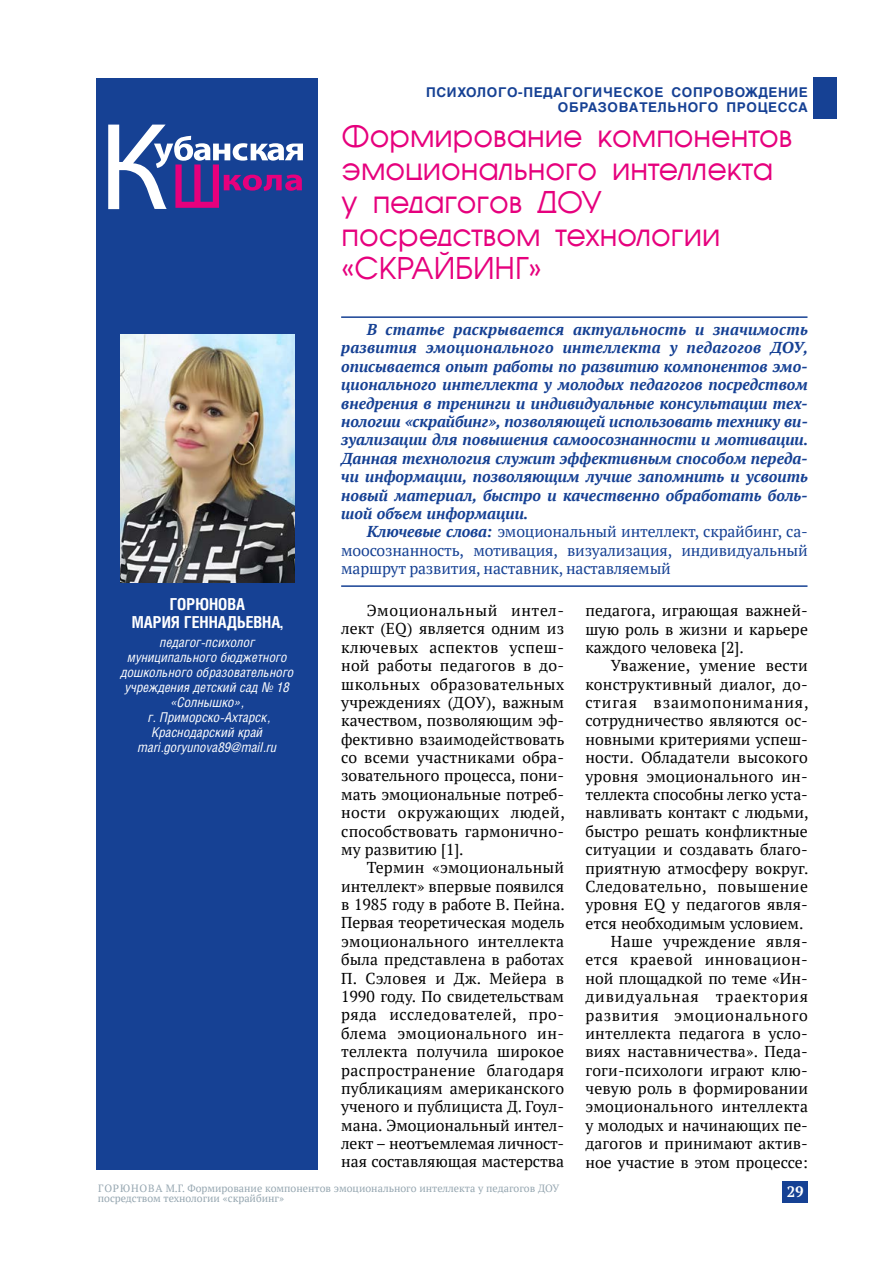
<style>
.page{position:relative;width:893px;height:1263px;background:#fff}
.page>*{position:absolute;margin:0;border:0;box-sizing:border-box;transform-origin:0 0}
.t1{font:30px/33px "AG Avant Garde Cyr";color:#e6007d}
.t2{font:700 16.5px/18px "Helios Cond";color:#fff;text-align:center}
.t3{font:15.75px/18.5px "PT Serif";letter-spacing:.01em;color:#000;text-align:justify}
.t4{font:italic 700 15.75px/18.5px "PT Serif";color:#164194;text-align:justify}
.t5{font:15.75px/18.5px "PT Serif";letter-spacing:-.01em;color:#164194;text-align:justify}
.t6{font:15.75px "PT Serif";letter-spacing:.03em;color:#000}
.t7{font:15.75px "PT Serif";letter-spacing:.05em;color:#000}
.t8{font:15.75px "PT Serif";letter-spacing:.055em;color:#000}
.t9{font:15.75px "PT Serif";letter-spacing:.045em;color:#000}
.t10{font:700 15px "PT Serif";color:#fff}
.t11{font:italic 13.5px/15px "Helios Cond";color:#fff;text-align:center}
.t12{font:700 13.5px/15px "AG Helvetica";letter-spacing:.05em;color:#164194;text-align:right}
.t13{font:10.5px/10.5px "PT Serif";color:#95a6b0}
.s1{font-weight:700;font-style:italic}
</style>
<div class="page">
<div style="left:782px;top:1182px;width:26px;height:21px;background:#164194"></div>
<div style="left:813px;top:78px;width:24px;height:41px;background:#164194"></div>
<hr style="left:341px;top:316px;width:466px;height:2px;background:#164194">
<hr style="left:341px;top:585px;width:466px;height:2px;background:#164194">
<div style="left:96px;top:79px;width:221px;height:1091px;background:#164194"></div>
<svg style="left:108px;top:125px;width:195px;height:84px"></svg>
<img style="left:120px;top:335px;width:175px;height:247px">
<p class="t12" style="left:426px;top:84px;width:383px">ПСИХОЛОГО-ПЕДАГОГИЧЕСКОЕ СОПРОВОЖДЕНИЕ<br>ОБРАЗОВАТЕЛЬНОГО ПРОЦЕССА</p>
<h1 class="t1" style="left:342px;top:119px;width:452px">Формирование компонентов эмоционального интеллекта у педагогов ДОУ посредством технологии «СКРАЙБИНГ»</h1>
<p class="t2" style="left:132px;top:594px;width:153px">ГОРЮНОВА<br>МАРИЯ ГЕННАДЬЕВНА,</p>
<p class="t11" style="left:121px;top:634px;width:175px">педагог-психолог муниципального бюджетного дошкольного образовательного учреждения детский сад № 18 «Солнышко»,<br>г. Приморско-Ахтарск,<br>Краснодарский край mari.goryunova89@mail.ru</p>
<p class="t4" style="left:341px;top:320px;width:469px;text-indent:26px">В статье раскрывается актуальность и значимость развития эмоционального интеллекта у педагогов ДОУ, описывается опыт работы по развитию компонентов эмо&shy;ционального интеллекта у молодых педагогов посредством внедрения в тренинги и индивидуальные консультации тех&shy;нологии «скрайбинг», позволяющей использовать технику ви&shy;зуализации для повышения самоосознанности и мотивации.<br>Данная технология служит эффективным способом переда&shy;чи информации, позволяющим лучше запомнить и усвоить новый материал, быстро и качественно обработать боль&shy;шой объем информации.</p>
<p class="t5" style="left:341px;top:522px;width:468px;text-indent:26px"><span class="s1">Ключевые слова:</span> эмоциональный интеллект, скрайбинг, са&shy;моосознанность, мотивация, визуализация, индивидуальный маршрут развития, наставник, наставляемый</p>
<p class="t3" style="left:341px;top:601px;width:225px;text-indent:26px">Эмоциональный интел&shy;лект (EQ) является одним из ключевых аспектов успеш&shy;ной работы педагогов в до&shy;школьных образовательных учреждениях (ДОУ), важным качеством, позволяющим эф&shy;фективно взаимодействовать со всеми участниками обра&shy;зовательного процесса, пони&shy;мать эмоциональные потреб&shy;ности окружающих людей, способствовать гармонично&shy;му развитию [1].</p>
<p class="t3" style="left:341px;top:858px;width:225px;text-indent:26px">Термин «эмоциональный интеллект» впервые появился в 1985 году в работе В. Пейна.<br>Первая теоретическая модель эмоционального интеллекта была представлена в работах П. Сэловея и Дж. Мейера в 1990 году. По свидетельствам ряда исследователей, про&shy;блема эмоционального ин&shy;теллекта получила широкое распространение благодаря публикациям американского ученого и публициста Д. Гоул&shy;мана. Эмоциональный интел&shy;лект – неотъемлемая личност&shy;ная составляющая мастерства</p>
<p class="t3" style="left:585px;top:601px;width:224px">педагога, играющая важней&shy;шую роль в жизни и карьере каждого человека [2].</p>
<p class="t3" style="left:611px;top:656px;width:198px">Уважение, умение вести</p>
<p class="t3" style="left:585px;top:675px;width:224px">конструктивный диалог, до-</p>
<p class="t7" style="left:585px;top:692px;width:225px">стигая взаимопонимания,</p>
<p class="t3" style="left:585px;top:711px;width:224px">сотрудничество являются ос-</p>
<p class="t3" style="left:585px;top:730px;width:224px">новными критериями успеш-</p>
<p class="t3" style="left:585px;top:748px;width:224px">ности. Обладатели высокого</p>
<p class="t3" style="left:585px;top:767px;width:224px">уровня эмоционального ин-</p>
<p class="t3" style="left:585px;top:785px;width:224px">теллекта способны легко уста-</p>
<p class="t3" style="left:585px;top:803px;width:225px">навливать контакт с людьми,</p>
<p class="t3" style="left:585px;top:822px;width:224px">быстро решать конфликтные</p>
<p class="t3" style="left:585px;top:840px;width:224px">ситуации и создавать благо-</p>
<p class="t3" style="left:585px;top:858px;width:225px">приятную атмосферу вокруг.</p>
<p class="t6" style="left:585px;top:876px;width:224px">Следовательно, повышение</p>
<p class="t3" style="left:585px;top:895px;width:224px">уровня EQ у педагогов явля-</p>
<p class="t3" style="left:585px;top:914px;width:220px">ется необходимым условием.</p>
<p class="t3" style="left:611px;top:932px;width:199px">Наше учреждение явля-</p>
<p class="t6" style="left:585px;top:950px;width:224px">ется краевой инновацион-</p>
<p class="t3" style="left:585px;top:969px;width:224px">ной площадкой по теме «Ин-</p>
<p class="t8" style="left:585px;top:986px;width:224px">дивидуальная траектория</p>
<p class="t9" style="left:585px;top:1005px;width:224px">развития эмоционального</p>
<p class="t3" style="left:585px;top:1024px;width:224px">интеллекта педагога в усло-</p>
<p class="t3" style="left:585px;top:1042px;width:224px">виях наставничества». Педа-</p>
<p class="t3" style="left:585px;top:1061px;width:224px">гоги-психологи играют клю-</p>
<p class="t3" style="left:585px;top:1079px;width:224px">чевую роль в формировании</p>
<p class="t3" style="left:585px;top:1097px;width:224px">эмоционального интеллекта</p>
<p class="t3" style="left:585px;top:1116px;width:224px">у молодых и начинающих пе-</p>
<p class="t3" style="left:585px;top:1134px;width:224px">дагогов и принимают актив-</p>
<p class="t3" style="left:585px;top:1152px;width:224px">ное участие в этом процессе:</p>
<p class="t13" style="left:98px;top:1183px;width:463px">ГОРЮНОВА М.Г. Формирование компонентов эмоционального интеллекта у педагогов ДОУ посредством технологии «скрайбинг»</p>
<p class="t10" style="left:787px;top:1182px;width:18px">29</p>
</div>
